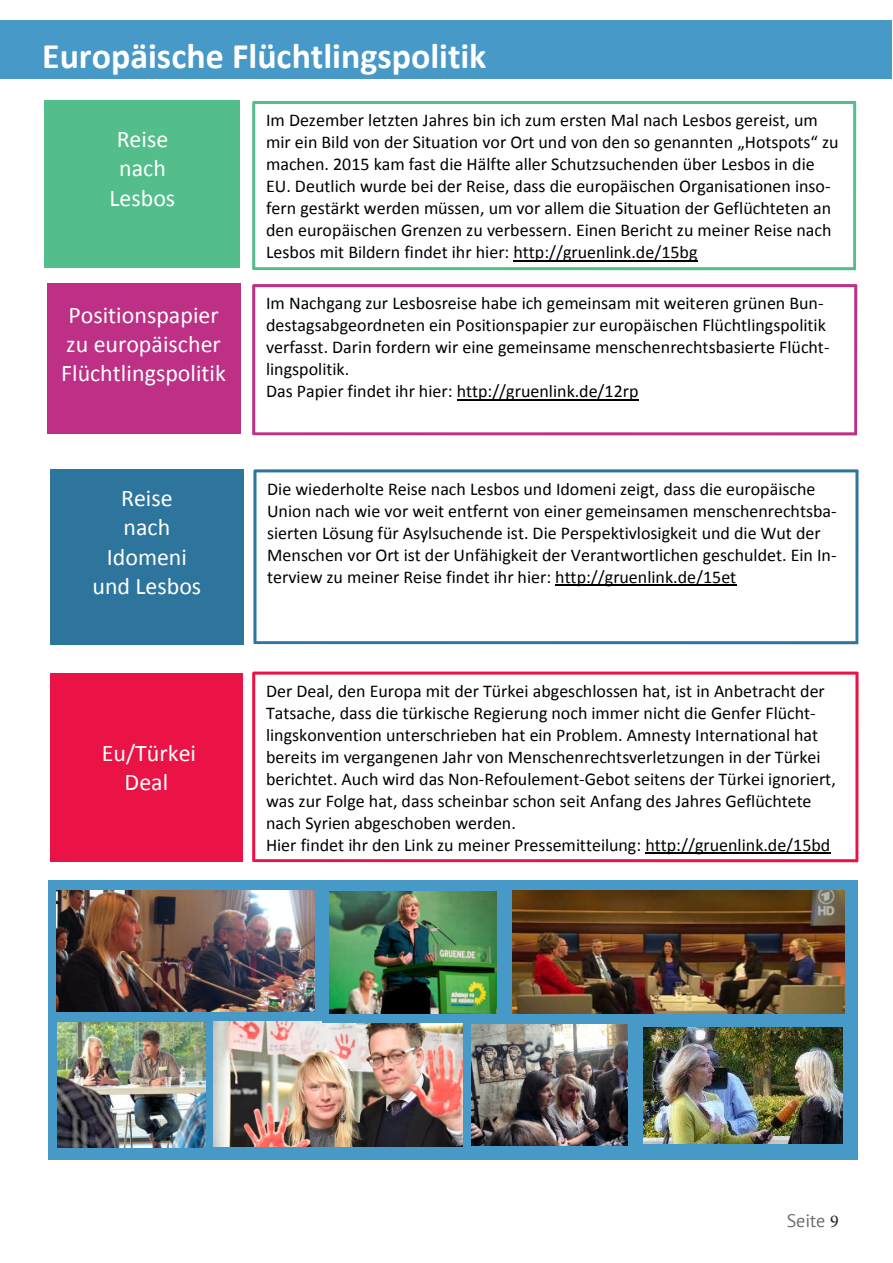
<style>
.page{position:relative;width:893px;height:1263px;background:#fff}
.page>*{position:absolute;margin:0;border:0;box-sizing:border-box;transform-origin:0 0}
.t1{font:700 36px "Calibri";color:#fff}
.t2{font:23.85px/29.2px "Calibri";color:#fff;text-align:center}
.t3{font:18px/21.9px "Calibri";color:#000}
.t4{font:18px "PT Sans";color:#6c6d70}
.s1{font-family:"Minion Pro";color:#231f20}
</style>
<div class="page">
<div style="left:1px;top:20px;width:891px;height:58px;background:#4799c7"></div>
<div style="left:45px;top:100px;width:195px;height:168px;background:#54bd8c"></div>
<div style="left:50px;top:469px;width:194px;height:175px;background:#2e759e"></div>
<div style="left:47px;top:283px;width:193px;height:151px;background:#bd3085"></div>
<div style="left:50px;top:673px;width:192px;height:189px;background:#eb1245"></div>
<div style="left:49px;top:880px;width:809px;height:279px;background:#4799c7"></div>
<svg style="left:252px;top:101px;width:604px;height:169px"></svg>
<hr style="left:513px;top:260px;width:184px;height:1px;background:#000">
<svg style="left:252px;top:284px;width:605px;height:151px"></svg>
<hr style="left:457px;top:399px;width:182px;height:1px;background:#000">
<svg style="left:253px;top:469px;width:605px;height:175px"></svg>
<hr style="left:555px;top:585px;width:181px;height:1px;background:#000">
<svg style="left:252px;top:671px;width:606px;height:191px"></svg>
<hr style="left:645px;top:852px;width:185px;height:2px;background:#000">
<img style="left:57px;top:890px;width:257px;height:121px">
<img style="left:57px;top:1023px;width:149px;height:125px">
<img style="left:214px;top:1021px;width:249px;height:125px">
<img style="left:472px;top:1024px;width:156px;height:122px">
<div style="left:322px;top:884px;width:182px;height:138px;background:#4799c7"></div>
<img style="left:329px;top:891px;width:168px;height:122px">
<img style="left:643px;top:1028px;width:200px;height:115px">
<img style="left:513px;top:891px;width:332px;height:122px">
<p class="t1" style="left:42px;top:33px;width:446px">Europäische Flüchtlingspolitik</p>
<p class="t2" style="left:109px;top:125px;width:67px">Reise nach<br>Lesbos</p>
<p class="t2" style="left:61px;top:300px;width:166px">Positionspapier zu europäischer<br>Flüchtlingspolitik</p>
<p class="t2" style="left:92px;top:484px;width:110px">Reise<br>nach<br>Idomeni und Lesbos</p>
<p class="t2" style="left:102px;top:738px;width:96px">Eu/Türkei<br>Deal</p>
<p class="t3" style="left:266px;top:110px;width:574px">Im Dezember letzten Jahres bin ich zum ersten Mal nach Lesbos gereist, um mir ein Bild von der Situation vor Ort und von den so genannten „Hotspots“ zu machen. 2015 kam fast die Hälfte aller Schutzsuchenden über Lesbos in die EU. Deutlich wurde bei der Reise, dass die europäischen Organisationen inso&shy;fern gestärkt werden müssen, um vor allem die Situation der Geflüchteten an den europäischen Grenzen zu verbessern. Einen Bericht zu meiner Reise nach Lesbos mit Bildern findet ihr hier: http://gruenlink.de/15bg</p>
<p class="t3" style="left:266px;top:293px;width:565px">Im Nachgang zur Lesbosreise habe ich gemeinsam mit weiteren grünen Bun&shy;destagsabgeordneten ein Positionspapier zur europäischen Flüchtlingspolitik verfasst. Darin fordern wir eine gemeinsame menschenrechtsbasierte Flücht&shy;lingspolitik.<br>Das Papier findet ihr hier: http://gruenlink.de/12rp</p>
<p class="t3" style="left:267px;top:478px;width:571px">Die wiederholte Reise nach Lesbos und Idomeni zeigt, dass die europäische Union nach wie vor weit entfernt von einer gemeinsamen menschenrechtsba&shy;sierten Lösung für Asylsuchende ist. Die Perspektivlosigkeit und die Wut der Menschen vor Ort ist der Unfähigkeit der Verantwortlichen geschuldet. Ein In&shy;terview zu meiner Reise findet ihr hier: http://gruenlink.de/15et</p>
<p class="t3" style="left:266px;top:680px;width:571px">Der Deal, den Europa mit der Türkei abgeschlossen hat, ist in Anbetracht der Tatsache, dass die türkische Regierung noch immer nicht die Genfer Flücht&shy;lingskonvention unterschrieben hat ein Problem. Amnesty International hat bereits im vergangenen Jahr von Menschenrechtsverletzungen in der Türkei berichtet. Auch wird das Non-Refoulement-Gebot seitens der Türkei ignoriert, was zur Folge hat, dass scheinbar schon seit Anfang des Jahres Geflüchtete nach Syrien abgeschoben werden.<br>Hier findet ihr den Link zu meiner Pressemitteilung: http://gruenlink.de/15bd</p>
<p class="t4" style="left:787px;top:1209px;width:54px">Seite <span class="s1">9</span></p>
</div>
